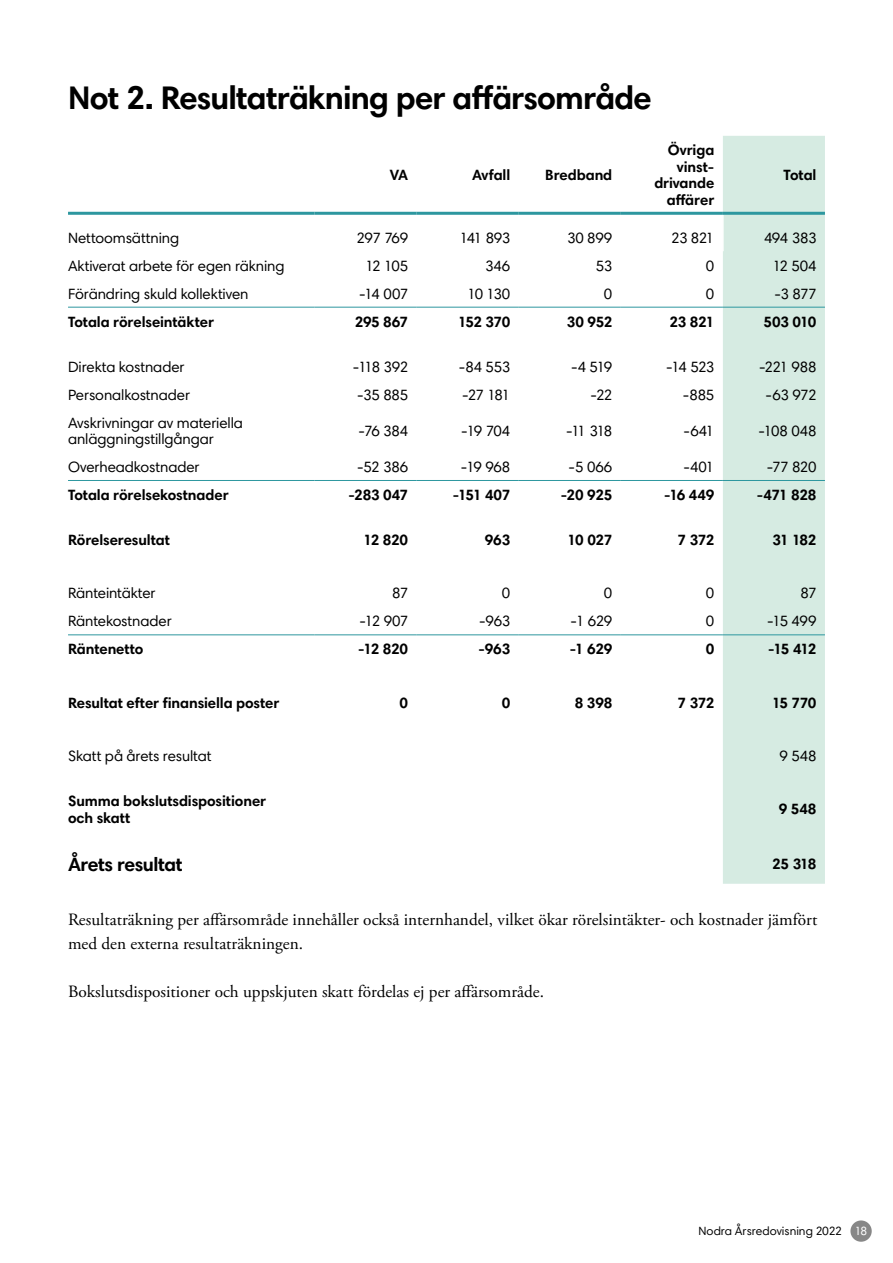
<style>
.page{position:relative;width:893px;height:1263px;background:#fff}
.page>*{position:absolute;margin:0;border:0;box-sizing:border-box;transform-origin:0 0}
.Rubrik_3__H3{font:700 33px "Harmonia Sans Std";letter-spacing:-.025em;color:#000}
.Tabell_mellanrubrik{font:700 19.5px "Harmonia Sans Std";letter-spacing:-.025em;color:#000}
.Brödtext_inget_avstå{font:17.25px/24px "Adobe Garamond Pro";color:#000}
.Tabell_höger{font:15px "Harmonia Sans Std";letter-spacing:-.03em;color:#000}
.Tabell_vänster{font:15px/16.5px "Harmonia Sans Std";letter-spacing:-.005em;color:#000}
.Tabellhuvud_höger{font:700 15px/16.5px "Harmonia Sans Std";letter-spacing:-.015em;color:#000;text-align:right}
.Tabellhuvud_vänster{font:700 15px/16.5px "Harmonia Sans Std";letter-spacing:-.005em;color:#000}
.Tabellhuvud_vänster-2{font:15px "Harmonia Sans Std";letter-spacing:-.01em;color:#000}
.Tabellhuvud_höger-2{font:15px "Harmonia Sans Std";color:#000}
.Tabell_höger-2{font:700 15px "Harmonia Sans Std";color:#000}
.t1{font:12px "Harmonia Sans Std";color:#000}
.s1{color:#fff}
</style>
<div class="page">
<div style="left:850px;top:1220px;width:22px;height:22px;background:#878787;border-radius:50%"></div>
<div style="left:723px;top:136px;width:102px;height:748px;background:#d6ebe2"></div>
<hr style="left:68px;top:480px;width:247px;height:1px;background:#2d979f">
<hr style="left:315px;top:480px;width:102px;height:1px;background:#2d979f">
<hr style="left:417px;top:480px;width:102px;height:1px;background:#2d979f">
<hr style="left:519px;top:480px;width:102px;height:1px;background:#2d979f">
<hr style="left:621px;top:480px;width:102px;height:1px;background:#2d979f">
<hr style="left:723px;top:480px;width:102px;height:1px;background:#2d979f">
<hr style="left:722px;top:215px;width:2px;height:36px;background:#fff">
<hr style="left:68px;top:634px;width:247px;height:1px;background:#2d979f">
<hr style="left:315px;top:634px;width:102px;height:1px;background:#2d979f">
<hr style="left:417px;top:634px;width:102px;height:1px;background:#2d979f">
<hr style="left:519px;top:634px;width:102px;height:1px;background:#2d979f">
<hr style="left:621px;top:634px;width:102px;height:1px;background:#2d979f">
<hr style="left:723px;top:634px;width:102px;height:1px;background:#2d979f">
<hr style="left:68px;top:307px;width:247px;height:1px;background:#2d979f">
<hr style="left:315px;top:307px;width:102px;height:1px;background:#2d979f">
<hr style="left:417px;top:307px;width:102px;height:1px;background:#2d979f">
<hr style="left:519px;top:307px;width:102px;height:1px;background:#2d979f">
<hr style="left:621px;top:307px;width:102px;height:1px;background:#2d979f">
<hr style="left:723px;top:307px;width:102px;height:1px;background:#2d979f">
<hr style="left:68px;top:212px;width:247px;height:3px;background:#2d979f">
<hr style="left:315px;top:212px;width:102px;height:3px;background:#2d979f">
<hr style="left:417px;top:212px;width:102px;height:3px;background:#2d979f">
<hr style="left:519px;top:212px;width:102px;height:3px;background:#2d979f">
<hr style="left:621px;top:212px;width:102px;height:3px;background:#2d979f">
<hr style="left:723px;top:212px;width:102px;height:3px;background:#2d979f">
<h3 class="Rubrik_3__H3" style="left:68px;top:77px;width:585px">Not 2. Resultaträkning per affärsområde</h3>
<p class="Tabellhuvud_höger" style="left:390px;top:166px;width:20px">VA</p>
<p class="Tabellhuvud_höger" style="left:472px;top:166px;width:40px">Avfall</p>
<p class="Tabellhuvud_höger" style="left:545px;top:166px;width:69px">Bredband</p>
<p class="Tabellhuvud_höger" style="left:654px;top:142px;width:62px">Övriga vinst&shy;drivande affärer</p>
<p class="Tabellhuvud_höger" style="left:784px;top:166px;width:34px">Total</p>
<p class="Tabell_vänster" style="left:68px;top:229px;width:113px">Nettoomsättning</p>
<p class="Tabell_höger" style="left:356px;top:228px;width:53px">297 769</p>
<p class="Tabell_höger" style="left:460px;top:228px;width:52px">141 893</p>
<p class="Tabell_höger" style="left:567px;top:228px;width:47px">30 899</p>
<p class="Tabell_höger" style="left:671px;top:228px;width:45px">23 821</p>
<p class="Tabell_höger" style="left:764px;top:228px;width:54px">494 383</p>
<p class="Tabell_vänster" style="left:68px;top:257px;width:218px">Aktiverat arbete för egen räkning</p>
<p class="Tabell_höger" style="left:365px;top:256px;width:44px">12 105</p>
<p class="Tabell_höger" style="left:485px;top:256px;width:27px">346</p>
<p class="Tabell_höger" style="left:596px;top:256px;width:18px">53</p>
<p class="Tabell_höger" style="left:706px;top:256px;width:10px">0</p>
<p class="Tabell_höger" style="left:773px;top:256px;width:45px">12 504</p>
<p class="Tabell_vänster" style="left:68px;top:285px;width:182px">Förändring skuld kollektiven</p>
<p class="Tabell_höger" style="left:359px;top:284px;width:51px">-14 007</p>
<p class="Tabell_höger" style="left:467px;top:284px;width:44px">10 130</p>
<p class="Tabell_höger" style="left:604px;top:284px;width:10px">0</p>
<p class="Tabell_höger" style="left:706px;top:284px;width:10px">0</p>
<p class="Tabell_höger" style="left:774px;top:284px;width:44px">-3 877</p>
<p class="Tabellhuvud_vänster" style="left:68px;top:313px;width:148px">Totala rörelseintäkter</p>
<p class="Tabellhuvud_höger" style="left:355px;top:313px;width:55px">295 867</p>
<p class="Tabellhuvud_höger" style="left:458px;top:313px;width:54px">152 370</p>
<p class="Tabellhuvud_höger" style="left:567px;top:313px;width:47px">30 952</p>
<p class="Tabellhuvud_höger" style="left:670px;top:313px;width:46px">23 821</p>
<p class="Tabellhuvud_höger" style="left:763px;top:313px;width:54px">503 010</p>
<p class="Tabell_vänster" style="left:68px;top:358px;width:118px">Direkta kostnader</p>
<p class="Tabell_höger" style="left:353px;top:357px;width:57px">-118 392</p>
<p class="Tabell_höger" style="left:458px;top:357px;width:53px">-84 553</p>
<p class="Tabell_höger" style="left:571px;top:357px;width:43px">-4 519</p>
<p class="Tabell_höger" style="left:666px;top:357px;width:50px">-14 523</p>
<p class="Tabell_höger" style="left:759px;top:357px;width:59px">-221 988</p>
<p class="Tabell_vänster" style="left:68px;top:386px;width:124px">Personalkostnader</p>
<p class="Tabell_höger" style="left:357px;top:385px;width:53px">-35 885</p>
<p class="Tabell_höger" style="left:462px;top:385px;width:50px">-27 181</p>
<p class="Tabell_höger" style="left:590px;top:385px;width:24px">-22</p>
<p class="Tabell_höger" style="left:682px;top:385px;width:33px">-885</p>
<p class="Tabell_höger" style="left:765px;top:385px;width:53px">-63 972</p>
<p class="Tabell_vänster" style="left:68px;top:414px;width:177px">Avskrivningar av materiella anläggningstillgångar</p>
<p class="Tabell_höger" style="left:358px;top:421px;width:51px">-76 384</p>
<p class="Tabell_höger" style="left:461px;top:421px;width:51px">-19 704</p>
<p class="Tabell_höger" style="left:566px;top:421px;width:48px">-11 318</p>
<p class="Tabell_höger" style="left:683px;top:421px;width:33px">-641</p>
<p class="Tabell_höger" style="left:758px;top:421px;width:60px">-108 048</p>
<p class="Tabell_vänster" style="left:68px;top:458px;width:133px">Overheadkostnader</p>
<p class="Tabell_höger" style="left:357px;top:458px;width:53px">-52 386</p>
<p class="Tabell_höger" style="left:461px;top:458px;width:51px">-19 968</p>
<p class="Tabell_höger" style="left:568px;top:458px;width:46px">-5 066</p>
<p class="Tabell_höger" style="left:683px;top:458px;width:33px">-401</p>
<p class="Tabell_höger" style="left:766px;top:458px;width:51px">-77 820</p>
<p class="Tabellhuvud_vänster" style="left:68px;top:486px;width:162px">Totala rörelsekostnader</p>
<p class="Tabellhuvud_höger" style="left:348px;top:486px;width:61px">-283 047</p>
<p class="Tabellhuvud_höger" style="left:452px;top:486px;width:59px">-151 407</p>
<p class="Tabellhuvud_höger" style="left:560px;top:486px;width:53px">-20 925</p>
<p class="Tabellhuvud_höger" style="left:664px;top:486px;width:52px">-16 449</p>
<p class="Tabellhuvud_höger" style="left:756px;top:486px;width:61px">-471 828</p>
<p class="Tabellhuvud_vänster" style="left:68px;top:531px;width:104px">Rörelseresultat</p>
<p class="Tabellhuvud_höger" style="left:363px;top:531px;width:46px">12 820</p>
<p class="Tabellhuvud_höger" style="left:485px;top:531px;width:27px">963</p>
<p class="Tabellhuvud_höger" style="left:568px;top:531px;width:46px">10 027</p>
<p class="Tabellhuvud_höger" style="left:678px;top:531px;width:38px">7 372</p>
<p class="Tabellhuvud_höger" style="left:772px;top:531px;width:46px">31 182</p>
<p class="Tabell_vänster" style="left:68px;top:585px;width:89px">Ränteintäkter</p>
<p class="Tabell_höger" style="left:392px;top:584px;width:18px">87</p>
<p class="Tabell_höger" style="left:502px;top:584px;width:10px">0</p>
<p class="Tabell_höger" style="left:604px;top:584px;width:10px">0</p>
<p class="Tabell_höger" style="left:706px;top:584px;width:10px">0</p>
<p class="Tabell_höger" style="left:800px;top:584px;width:18px">87</p>
<p class="Tabell_vänster" style="left:68px;top:613px;width:105px">Räntekostnader</p>
<p class="Tabell_höger" style="left:359px;top:612px;width:51px">-12 907</p>
<p class="Tabell_höger" style="left:479px;top:612px;width:33px">-963</p>
<p class="Tabell_höger" style="left:570px;top:612px;width:44px">-1 629</p>
<p class="Tabell_höger" style="left:706px;top:612px;width:10px">0</p>
<p class="Tabell_höger" style="left:767px;top:612px;width:51px">-15 499</p>
<p class="Tabellhuvud_vänster" style="left:68px;top:641px;width:77px">Räntenetto</p>
<p class="Tabellhuvud_höger" style="left:358px;top:641px;width:52px">-12 820</p>
<p class="Tabellhuvud_höger" style="left:478px;top:641px;width:33px">-963</p>
<p class="Tabellhuvud_höger" style="left:569px;top:641px;width:44px">-1 629</p>
<p class="Tabellhuvud_höger" style="left:706px;top:641px;width:10px">0</p>
<p class="Tabellhuvud_höger" style="left:768px;top:641px;width:50px">-15 412</p>
<p class="Tabellhuvud_vänster" style="left:68px;top:694px;width:213px">Resultat efter finansiella poster</p>
<p class="Tabellhuvud_höger" style="left:400px;top:694px;width:10px">0</p>
<p class="Tabellhuvud_höger" style="left:502px;top:694px;width:10px">0</p>
<p class="Tabellhuvud_höger" style="left:575px;top:694px;width:39px">8 398</p>
<p class="Tabellhuvud_höger" style="left:678px;top:694px;width:38px">7 372</p>
<p class="Tabellhuvud_höger" style="left:772px;top:694px;width:46px">15 770</p>
<p class="Tabellhuvud_vänster-2" style="left:68px;top:747px;width:145px">Skatt på årets resultat</p>
<p class="Tabellhuvud_höger-2" style="left:780px;top:747px;width:38px">9 548</p>
<p class="Tabellhuvud_vänster" style="left:68px;top:793px;width:200px">Summa bokslutsdispositioner och skatt</p>
<p class="Tabell_höger-2" style="left:779px;top:800px;width:39px">9 548</p>
<p class="Tabell_mellanrubrik" style="left:68px;top:852px;width:116px">Årets resultat</p>
<p class="Tabellhuvud_höger" style="left:772px;top:856px;width:46px">25 318</p>
<p class="Brödtext_inget_avstå" style="left:68px;top:908px;width:751px">Resultaträkning per affärsområde innehåller också internhandel, vilket ökar rörelsintäkter- och kostnader jämfört med den externa resultaträkningen.</p>
<p class="Brödtext_inget_avstå" style="left:68px;top:980px;width:477px">Bokslutsdispositioner och uppskjuten skatt fördelas ej per affärsområde.</p>
<p class="t1" style="left:698px;top:1224px;width:170px">Nodra Årsredovisning 2022 <span class="s1">18</span></p>
</div>
